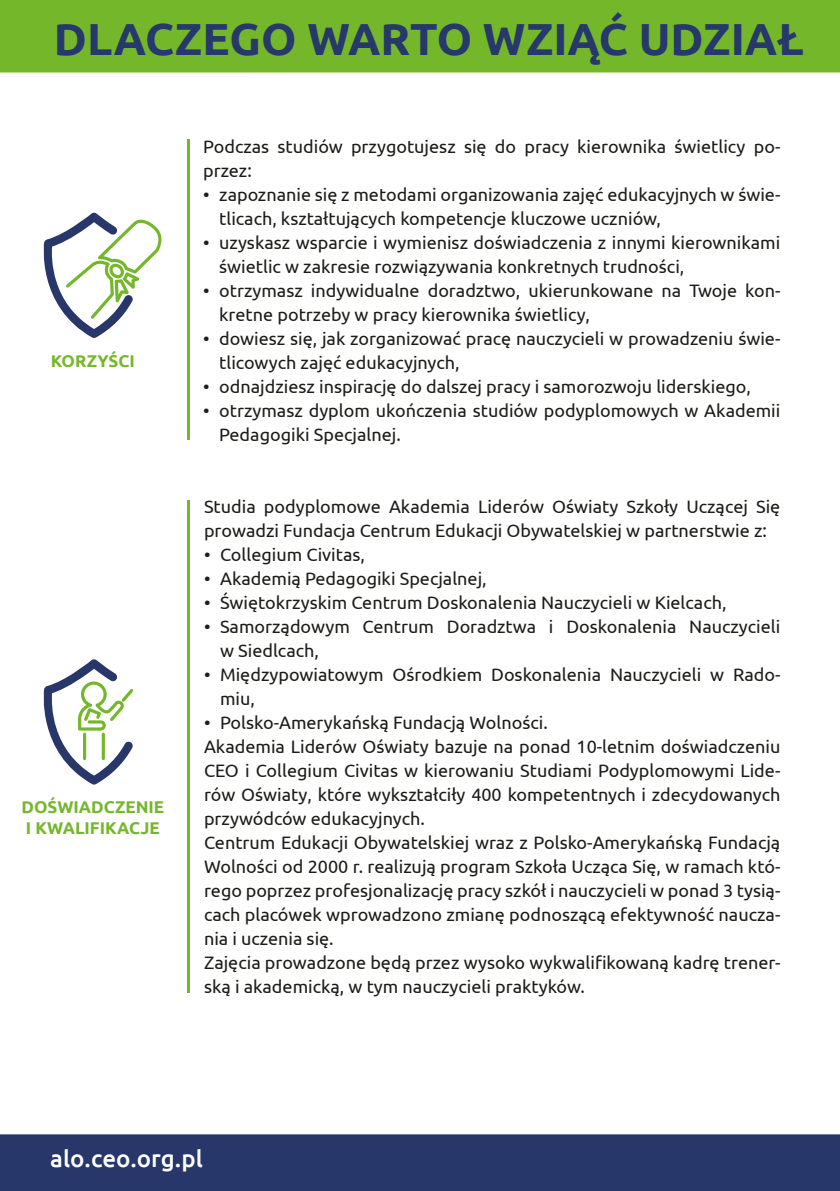
<style>
.page{position:relative;width:840px;height:1191px;background:#fff}
.page>*{position:absolute;margin:0;border:0;box-sizing:border-box;transform-origin:0 0}
.t1{font:700 44.8px "Ubuntu";color:#26386c}
.t2{font:500 24px "Ubuntu";color:#fff}
.t3{font:18px/24px "Ubuntu";color:#1c1c1a}
.t4{font:700 17px/20.4px "Ubuntu";color:#75b72a}
</style>
<div class="page">
<div style="left:0;top:0;width:839px;height:73px;background:#75b72a"></div>
<hr style="left:187px;top:140px;width:2px;height:300px;background:#75b72a">
<svg style="left:43px;top:212px;width:119px;height:126px"></svg>
<hr style="left:187px;top:500px;width:2px;height:492px;background:#75b72a">
<svg style="left:43px;top:659px;width:90px;height:125px"></svg>
<div style="left:0;top:1134px;width:839px;height:57px;background:#27376a"></div>
<p class="t1" style="left:54px;top:12px;width:751px">DLACZEGO WARTO WZIĄĆ UDZIAŁ</p>
<p class="t4" style="left:51px;top:350px;width:85px">KORZYŚCI</p>
<p class="t4" style="left:22px;top:796px;width:144px">DOŚWIADCZENIE<br>I KWALIFIKACJE</p>
<p class="t3" style="left:203px;top:134px;width:578px">Podczas studiów przygotujesz się do pracy kierownika świetlicy po&shy;przez:</p>
<p class="t3" style="left:219px;top:182px;width:562px;text-indent:-16px">• zapoznanie się z metodami organizowania zajęć edukacyjnych w świe&shy;tlicach, kształtujących kompetencje kluczowe uczniów,</p>
<p class="t3" style="left:219px;top:230px;width:562px;text-indent:-16px">• uzyskasz wsparcie i wymienisz doświadczenia z innymi kierownikami świetlic w zakresie rozwiązywania konkretnych trudności,</p>
<p class="t3" style="left:219px;top:278px;width:562px;text-indent:-16px">• otrzymasz indywidualne doradztwo, ukierunkowane na Twoje kon&shy;kretne potrzeby w pracy kierownika świetlicy,</p>
<p class="t3" style="left:219px;top:326px;width:562px;text-indent:-16px">• dowiesz się, jak zorganizować pracę nauczycieli w prowadzeniu świe&shy;tlicowych zajęć edukacyjnych,</p>
<p class="t3" style="left:203px;top:374px;width:549px">• odnajdziesz inspirację do dalszej pracy i samorozwoju liderskiego,</p>
<p class="t3" style="left:219px;top:398px;width:562px;text-indent:-16px">• otrzymasz dyplom ukończenia studiów podyplomowych w Akademii<br>Pedagogiki Specjalnej.</p>
<p class="t3" style="left:204px;top:494px;width:577px">Studia podyplomowe Akademia Liderów Oświaty Szkoły Uczącej Się prowadzi Fundacja Centrum Edukacji Obywatelskiej w partnerstwie z:</p>
<p class="t3" style="left:204px;top:542px;width:162px">• Collegium Civitas,</p>
<p class="t3" style="left:204px;top:566px;width:284px">• Akademią Pedagogiki Specjalnej,</p>
<p class="t3" style="left:204px;top:590px;width:523px">• Świętokrzyskim Centrum Doskonalenia Nauczycieli w Kielcach,</p>
<p class="t3" style="left:220px;top:614px;width:561px;text-indent:-16px">• Samorządowym Centrum Doradztwa i Doskonalenia Nauczycieli w Siedlcach,</p>
<p class="t3" style="left:220px;top:662px;width:561px;text-indent:-16px">• Międzypowiatowym Ośrodkiem Doskonalenia Nauczycieli w Rado&shy;miu,</p>
<p class="t3" style="left:204px;top:710px;width:577px">• Polsko-Amerykańską Fundacją Wolności.<br>Akademia Liderów Oświaty bazuje na ponad 10-letnim doświadczeniu CEO i Collegium Civitas w kierowaniu Studiami Podyplomowymi Lide&shy;rów Oświaty, które wykształciły 400 kompetentnych i zdecydowanych przywódców edukacyjnych.<br>Centrum Edukacji Obywatelskiej wraz z Polsko-Amerykańską Fundacją Wolności od 2000 r. realizują program Szkoła Ucząca Się, w ramach któ&shy;rego poprzez profesjonalizację pracy szkół i nauczycieli w ponad 3 tysią&shy;cach placówek wprowadzono zmianę podnoszącą efektywność naucza&shy;nia i uczenia się.<br>Zajęcia prowadzone będą przez wysoko wykwalifikowaną kadrę trener&shy;ską i akademicką, w tym nauczycieli praktyków.</p>
<p class="t2" style="left:50px;top:1142px;width:154px">alo.ceo.org.pl</p>
</div>
